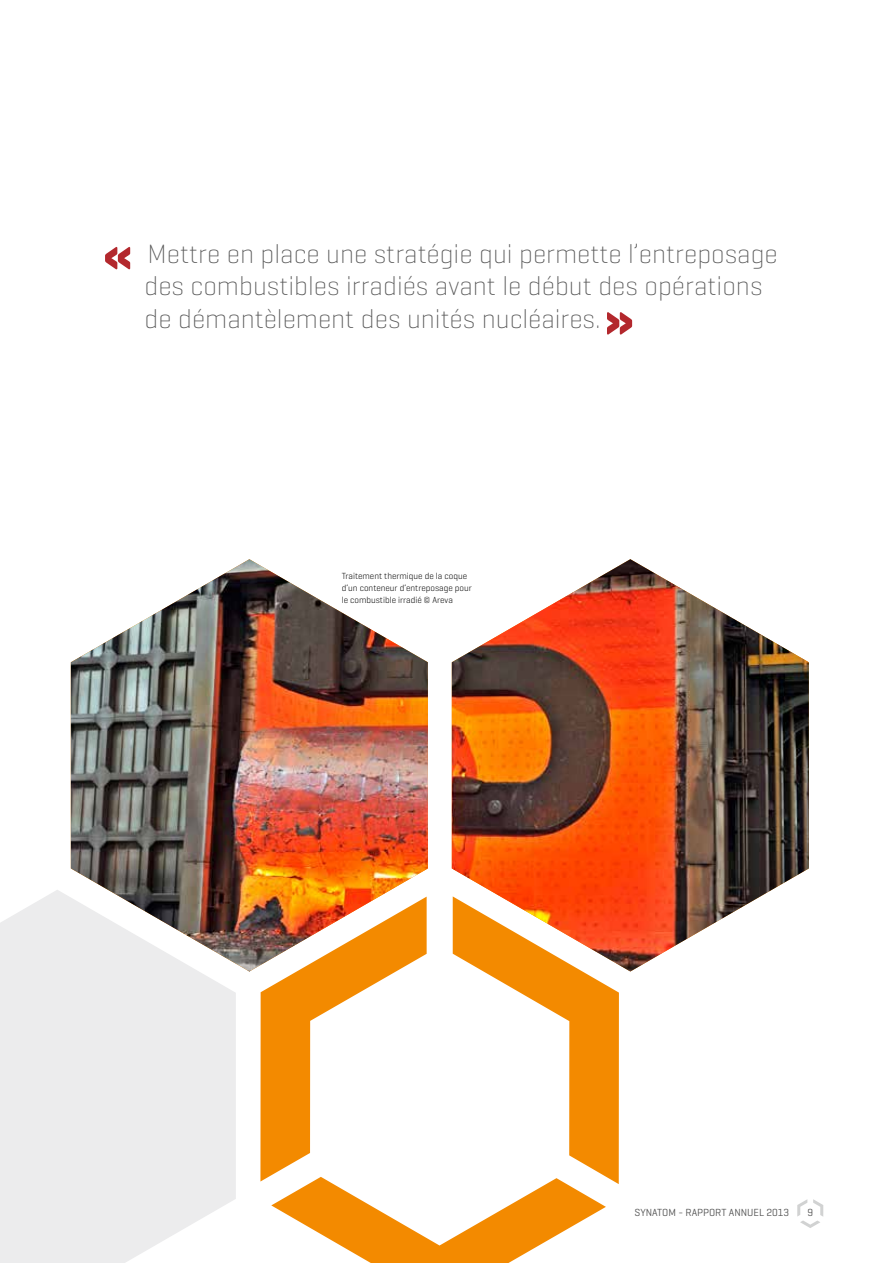
<style>
.page{position:relative;width:893px;height:1263px;background:#fff}
.page>*{position:absolute;margin:0;border:0;box-sizing:border-box;transform-origin:0 0}
.t1{font:200 27px/32.4px "Geogrotesque";color:#565656}
.t2{font:10.5px "Geogrotesque";color:#565656}
.t3{font:300 9px/12px "Geogrotesque";color:#000}
.s1{font-weight:700;font-size:50.1px;color:#b3282d}
</style>
<div class="page">
<img style="left:71px;top:559px;width:357px;height:412px">
<img style="left:452px;top:559px;width:357px;height:412px">
<svg style="left:0;top:890px;width:236px;height:373px;background:#e5e5e5"></svg>
<svg style="left:271px;top:896px;width:348px;height:367px"></svg>
<svg style="left:260px;top:896px;width:167px;height:285px"></svg>
<svg style="left:797px;top:1199px;width:26px;height:29px"></svg>
<p class="t1" style="left:145px;top:237px;width:635px;text-indent:-43px"><span class="s1">«</span> Mettre en place une stratégie qui permette l’entreposage des combustibles irradiés avant le début des opérations de démantèlement des unités nucléaires.<span class="s1">»</span></p>
<p class="t3" style="left:342px;top:569px;width:132px">Traitement thermique de la coque d’un conteneur d’entreposage pour le combustible irradié © Areva</p>
<p class="t2" style="left:634px;top:1206px;width:156px">SYNATOM - RAPPORT ANNUEL 2013</p>
<p class="t2" style="left:807px;top:1206px;width:7px">9</p>
</div>
